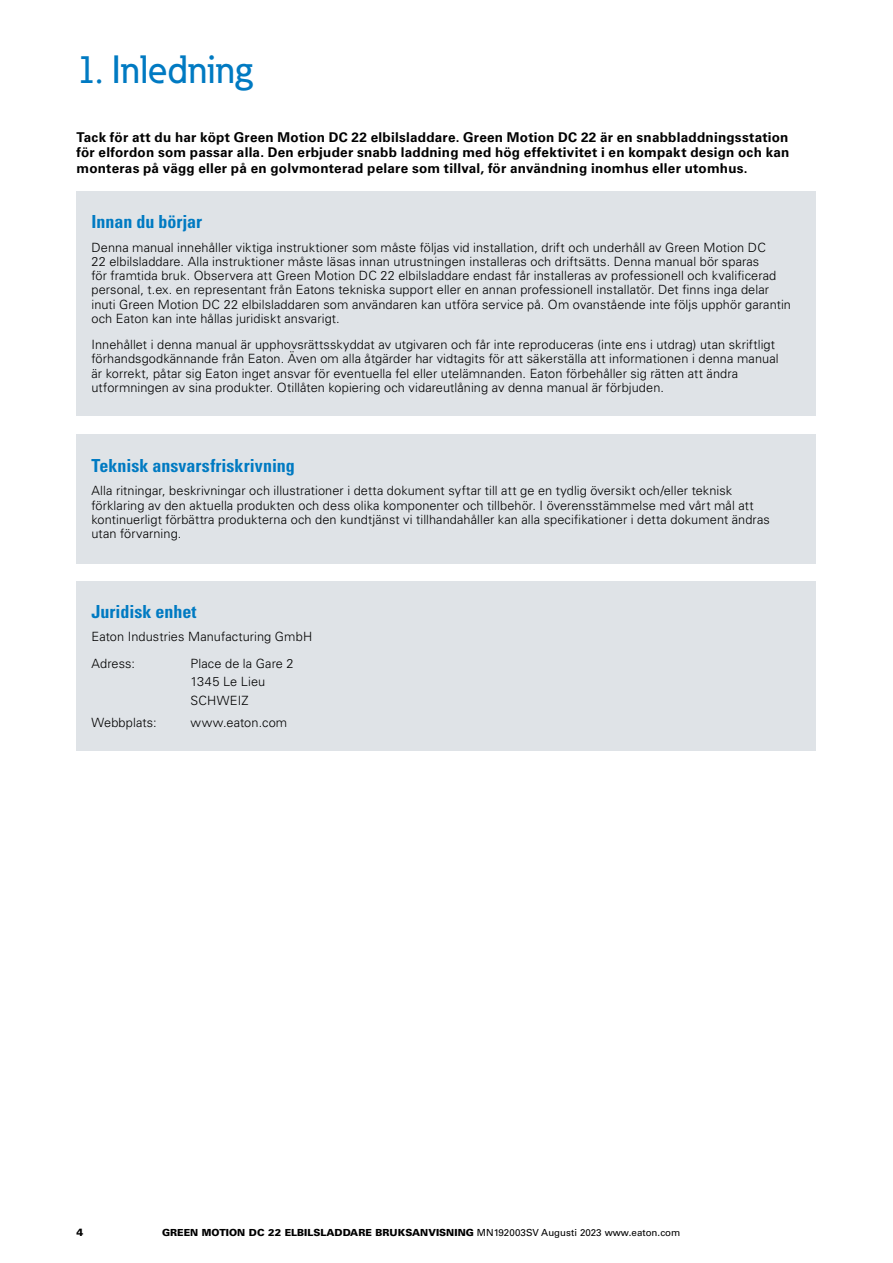
<style>
.page{position:relative;width:893px;height:1263px;background:#fff}
.page>*{position:absolute;margin:0;border:0;box-sizing:border-box;transform-origin:0 0}
.t1{font:500 39px "Eaton";color:#007ac2}
.t2{font:700 condensed 18px "Univers LT Std";color:#007ac2}
.t3{font:700 13.5px/15.8px "Univers LT Std";letter-spacing:.015em;color:#000;text-align:justify}
.t4{font:300 12.75px/14.2px "Univers LT Std";letter-spacing:.005em;color:#000}
.t5{font:900 10.5px "Univers LT Std";color:#000}
.t6{font:900 9.75px "Univers LT Std";color:#000}
.s1{font-weight:400}
</style>
<div class="page">
<div style="left:76px;top:191px;width:740px;height:225px;background:#dfe3e7"></div>
<div style="left:76px;top:434px;width:740px;height:129px;background:#dfe3e7"></div>
<div style="left:76px;top:581px;width:740px;height:170px;background:#dfe3e7"></div>
<h1 class="t1" style="left:76px;top:46px;width:177px">1. Inledning</h1>
<p class="t3" style="left:76px;top:129px;width:714px">Tack för att du har köpt Green Motion DC 22 elbilsladdare. Green Motion DC 22 är en snabbladdningsstation för elfordon som passar alla. Den erbjuder snabb laddning med hög effektivitet i en kompakt design och kan monteras på vägg eller på en golvmonterad pelare som tillval, för användning inomhus eller utomhus.</p>
<h2 class="t2" style="left:91px;top:211px;width:112px">Innan du börjar</h2>
<p class="t4" style="left:91px;top:240px;width:701px">Denna manual innehåller viktiga instruktioner som måste följas vid installation, drift och underhåll av Green Motion DC<br>22 elbilsladdare. Alla instruktioner måste läsas innan utrustningen installeras och driftsätts. Denna manual bör sparas<br>för framtida bruk. Observera att Green Motion DC 22 elbilsladdare endast får installeras av professionell och kvalificerad personal, t.ex. en representant från Eatons tekniska support eller en annan professionell installatör. Det finns inga delar inuti Green Motion DC 22 elbilsladdaren som användaren kan utföra service på. Om ovanstående inte följs upphör garantin och Eaton kan inte hållas juridiskt ansvarigt.</p>
<p class="t4" style="left:91px;top:337px;width:689px">Innehållet i denna manual är upphovsrättsskyddat av utgivaren och får inte reproduceras (inte ens i utdrag) utan skriftligt förhandsgodkännande från Eaton. Även om alla åtgärder har vidtagits för att säkerställa att informationen i denna manual är korrekt, påtar sig Eaton inget ansvar för eventuella fel eller utelämnanden. Eaton förbehåller sig rätten att ändra utformningen av sina produkter. Otillåten kopiering och vidareutlåning av denna manual är förbjuden.</p>
<h2 class="t2" style="left:91px;top:455px;width:205px">Teknisk ansvarsfriskrivning</h2>
<p class="t4" style="left:91px;top:484px;width:680px">Alla ritningar, beskrivningar och illustrationer i detta dokument syftar till att ge en tydlig översikt och/eller teknisk förklaring av den aktuella produkten och dess olika komponenter och tillbehör. I överensstämmelse med vårt mål att kontinuerligt förbättra produkterna och den kundtjänst vi tillhandahåller kan alla specifikationer i detta dokument ändras utan förvarning.</p>
<h2 class="t2" style="left:91px;top:600px;width:107px">Juridisk enhet</h2>
<p class="t4" style="left:91px;top:624px;width:222px;line-height:26.2px">Eaton Industries Manufacturing GmbH<br>Adress:</p>
<p class="t4" style="left:191px;top:654px;width:105px;line-height:18.5px">Place de la Gare 2<br>1345 Le Lieu<br>SCHWEIZ</p>
<p class="t4" style="left:91px;top:716px;width:67px">Webbplats:</p>
<p class="t4" style="left:190px;top:716px;width:98px">www.eaton.com</p>
<p class="t5" style="left:77px;top:1225px;width:8px">4</p>
<p class="t6" style="left:162px;top:1226px;width:520px">GREEN MOTION DC 22 ELBILSLADDARE BRUKSANVISNING <span class="s1">MN192003SV Augusti 2023 www.eaton.com</span></p>
</div>
